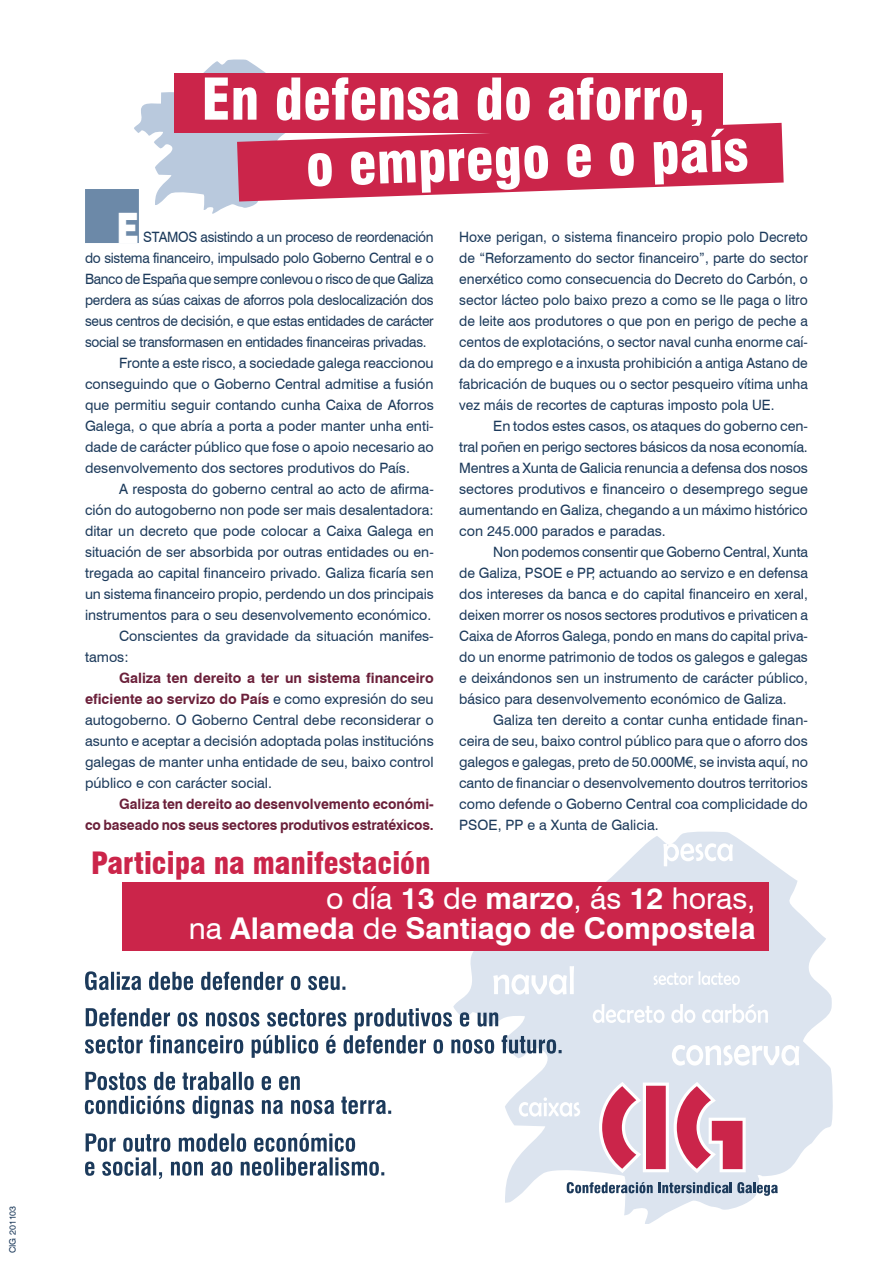
<style>
.page{position:relative;width:893px;height:1263px;background:#fff}
.page>*{position:absolute;margin:0;border:0;box-sizing:border-box;transform-origin:0 0}
.t1{font:900 42px "Swiss 721 BT";color:#fff;scale:.75 1}
.t2{font:700 30px/30px "Swiss 721 BT";color:#fff;text-align:right}
.t3{font:900 condensed 30px "Swiss 721 BT";color:#cb254a}
.t4{font:14.25px/21px "Swiss 721 BT";color:#1c3a5b;text-align:justify}
.t5{font:14.25px "Swiss 721 BT";letter-spacing:-.02em;color:#1c3a5b;scale:.96 1}
.t6{font:700 14.25px/21px "Swiss 721 BT";letter-spacing:-.01em;color:#6b203a;text-align:right}
.t7{font:14.25px "Swiss 721 BT";letter-spacing:-.025em;color:#1c3a5b;scale:.96 1}
.t8{font:9px "Swiss 721 BT";color:#1c3a5b}
.s1{font-weight:700;color:#6b203a}
.s2{font-family:"Arial"}
.s3{font-weight:400}
</style>
<div class="page">
<svg style="left:453px;top:831px;width:380px;height:392px;fill:#dce4ef"></svg>
<div style="left:85px;top:189px;width:54px;height:54px;background:#6c89a8"></div>
<svg style="left:134px;top:59px;width:650px;height:155px"></svg>
<div style="left:122px;top:882px;width:646px;height:68px;background:#cb254a"></div>
<svg style="left:493px;top:966px;width:81px;height:29px"></svg>
<svg style="left:593px;top:1004px;width:175px;height:19px"></svg>
<svg style="left:653px;top:971px;width:87px;height:14px"></svg>
<svg style="left:663px;top:843px;width:70px;height:23px"></svg>
<svg style="left:672px;top:1045px;width:127px;height:20px"></svg>
<svg style="left:85px;top:1133px;width:299px;height:46px"></svg>
<svg style="left:85px;top:1072px;width:306px;height:46px"></svg>
<svg style="left:85px;top:971px;width:260px;height:19px"></svg>
<svg style="left:519px;top:1082px;width:259px;height:114px"></svg>
<svg style="left:85px;top:1008px;width:477px;height:50px"></svg>
<h1 class="t1" style="left:117px;top:203px;width:31px">E</h1>
<p class="t5" style="left:143px;top:228px;width:304px">STAMOS asistindo a un proceso de reordenación</p>
<p class="t5" style="left:85px;top:249px;width:365px">do sistema financeiro, impulsado polo Goberno Central e o</p>
<p class="t7" style="left:85px;top:270px;width:365px">Banco de España que sempre conlevou o risco de que Galiza</p>
<p class="t5" style="left:85px;top:291px;width:365px">perdera as súas caixas de aforros pola deslocalización dos</p>
<p class="t5" style="left:85px;top:312px;width:365px">seus centros de decisión, e que estas entidades de carácter</p>
<p class="t5" style="left:85px;top:333px;width:357px">social se transformasen en entidades financeiras privadas.</p>
<p class="t4" style="left:119px;top:352px;width:316px">Fronte a este risco, a sociedade galega reaccionou</p>
<p class="t4" style="left:85px;top:373px;width:350px">conseguindo que o Goberno Central admitise a fusión</p>
<p class="t4" style="left:85px;top:394px;width:350px">que permitiu seguir contando cunha Caixa de Aforros</p>
<p class="t4" style="left:85px;top:415px;width:350px">Galega, o que abría a porta a poder manter unha enti-</p>
<p class="t4" style="left:85px;top:436px;width:350px">dade de carácter público que fose o apoio necesario ao</p>
<p class="t4" style="left:85px;top:457px;width:326px">desenvolvemento dos sectores produtivos do País.</p>
<p class="t4" style="left:119px;top:478px;width:316px">A resposta do goberno central ao acto de afirma-</p>
<p class="t4" style="left:85px;top:499px;width:350px">ción do autogoberno non pode ser mais desalentadora:</p>
<p class="t4" style="left:85px;top:520px;width:350px">ditar un decreto que pode colocar a Caixa Galega en</p>
<p class="t4" style="left:85px;top:541px;width:350px">situación de ser absorbida por outras entidades ou en-</p>
<p class="t4" style="left:85px;top:562px;width:350px">tregada ao capital financeiro privado. Galiza ficaría sen</p>
<p class="t4" style="left:85px;top:583px;width:350px">un sistema financeiro propio, perdendo un dos principais</p>
<p class="t4" style="left:85px;top:604px;width:348px">instrumentos para o seu desenvolvemento económico.</p>
<p class="t4" style="left:119px;top:625px;width:316px">Conscientes da gravidade da situación manifes-</p>
<p class="t4" style="left:85px;top:646px;width:45px">tamos:</p>
<p class="t4" style="left:85px;top:667px;width:350px;text-indent:34px"><span class="s1">Galiza ten dereito a ter un sistema financeiro eficiente ao servizo do País</span> e como expresión do seu autogoberno. O Goberno Central debe reconsiderar o asunto e aceptar a decisión adoptada polas institucións galegas de manter unha entidade de seu, baixo control público e con carácter social.</p>
<p class="t6" style="left:85px;top:793px;width:350px">Galiza ten dereito ao desenvolvemento económi-<br>co baseado nos seus sectores produtivos estratéxicos.</p>
<h2 class="t3" style="left:91px;top:845px;width:341px">Participa na manifestación</h2>
<p class="t4" style="left:459px;top:226px;width:350px">Hoxe perigan, o sistema financeiro propio polo Decreto de “Reforzamento do sector financeiro”, parte do sector enerxético como consecuencia do Decreto do Carbón, o sector lácteo polo baixo prezo a como se lle paga o litro de leite aos produtores o que pon en perigo de peche a centos de explotacións, o sector naval cunha enorme caí&shy;da do emprego e a inxusta prohibición a antiga Astano de fabricación de buques ou o sector pesqueiro vítima unha vez máis de recortes de capturas imposto pola UE.</p>
<p class="t4" style="left:459px;top:415px;width:350px;text-indent:34px">En todos estes casos, os ataques do goberno cen&shy;tral poñen en perigo sectores básicos da nosa economía.<br>Mentres a Xunta de Galicia renuncia a defensa dos nosos sectores produtivos e financeiro o desemprego segue aumentando en Galiza, chegando a un máximo histórico con 245.000 parados e paradas.</p>
<p class="t4" style="left:459px;top:541px;width:350px;text-indent:34px">Non podemos consentir que Goberno Central, Xunta de Galiza, PSOE e PP, actuando ao servizo e en defensa dos intereses da banca e do capital financeiro en xeral, deixen morrer os nosos sectores produtivos e privaticen a Caixa de Aforros Galega, pondo en mans do capital priva&shy;do un enorme patrimonio de todos os galegos e galegas e deixándonos sen un instrumento de carácter público, básico para desenvolvemento económico de Galiza.</p>
<p class="t4" style="left:459px;top:709px;width:350px;text-indent:34px">Galiza ten dereito a contar cunha entidade finan&shy;ceira de seu, baixo control público para que o aforro dos galegos e galegas, preto de 50.000M<span class="s2">€</span>, se invista aquí, no canto de financiar o desenvolvemento doutros territorios como defende o Goberno Central coa complicidade do PSOE, PP e a Xunta de Galicia.</p>
<h2 class="t2" style="left:189px;top:883px;width:568px"><span class="s3">o día</span> 13 <span class="s3">de</span> marzo<span class="s3">, ás</span> 12 <span class="s3">horas,<br>na</span> Alameda <span class="s3">de</span> Santiago de Compostela</h2>
<p class="t8" style="left:7px;top:1253px;width:49px;rotate:-90deg">CIG 201103</p>
</div>
